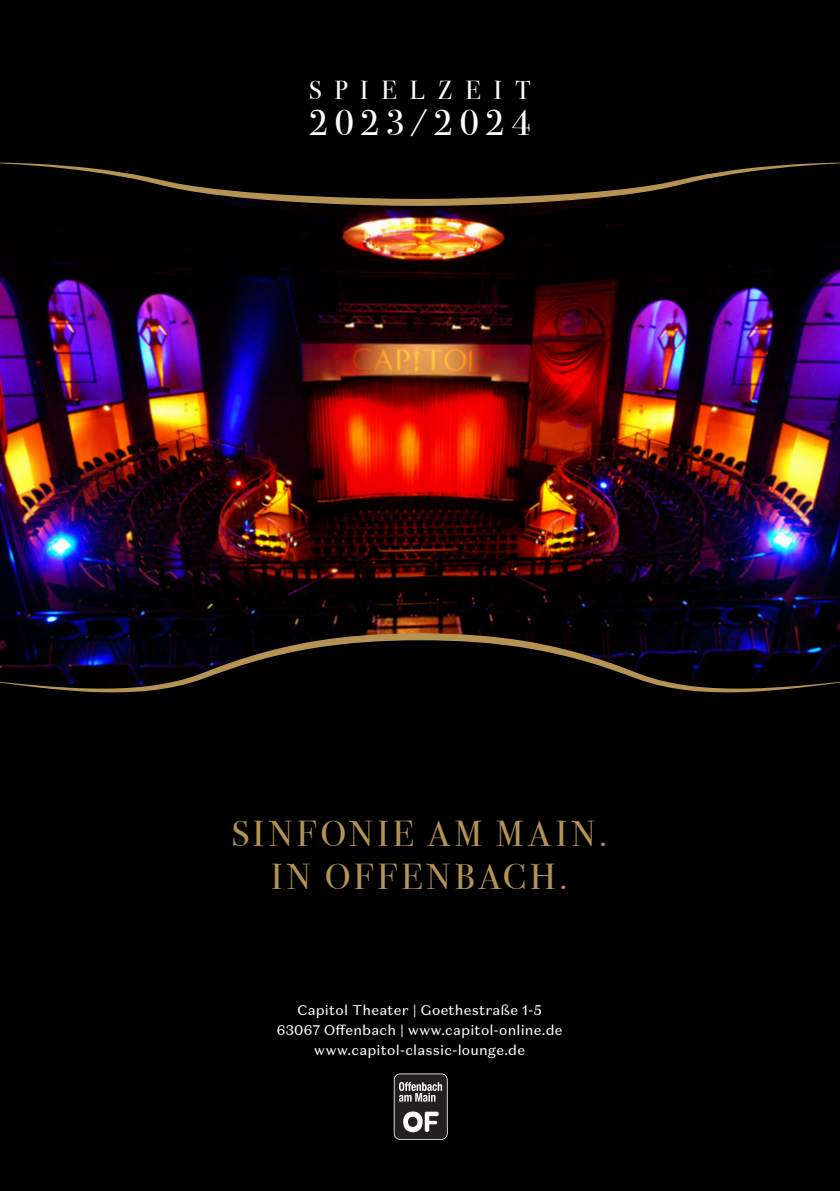
<style>
.page{position:relative;width:840px;height:1191px;background:#fff}
.page>*{position:absolute;margin:0;border:0;box-sizing:border-box;transform-origin:0 0}
.t1{font:36px/43.2px "Bodoni Svty Two ITCTT";letter-spacing:.12em;color:#b49353;text-align:center}
.t2{font:36px "Bodoni Svty Two ITCTT";letter-spacing:.185em;color:#fff}
.t3{font:26px "Bodoni Svty Two ITCTT";letter-spacing:.51em;color:#fff}
.t4{font:14px/20px "Domaine Sans Text";letter-spacing:.015em;color:#fff;text-align:center}
</style>
<div class="page">
<div style="left:0;top:0;width:839px;height:1191px;background:#000001"></div>
<img style="left:0;top:206px;width:839px;height:487px">
<svg style="left:0;top:162px;width:839px;height:44px"></svg>
<svg style="left:0;top:633px;width:839px;height:59px"></svg>
<svg style="left:393px;top:1073px;width:54px;height:66px"></svg>
<h2 class="t3" style="left:308px;top:68px;width:223px">SPIELZEIT</h2>
<h1 class="t2" style="left:308px;top:93px;width:223px">2023/2024</h1>
<h1 class="t1" style="left:231px;top:808px;width:377px">SINFONIE AM MAIN.<br>IN OFFENBACH.</h1>
<p class="t4" style="left:277px;top:999px;width:287px">Capitol Theater | Goethestraße 1-5<br>63067 Offenbach | www.capitol-online.de www.capitol-classic-lounge.de</p>
</div>
